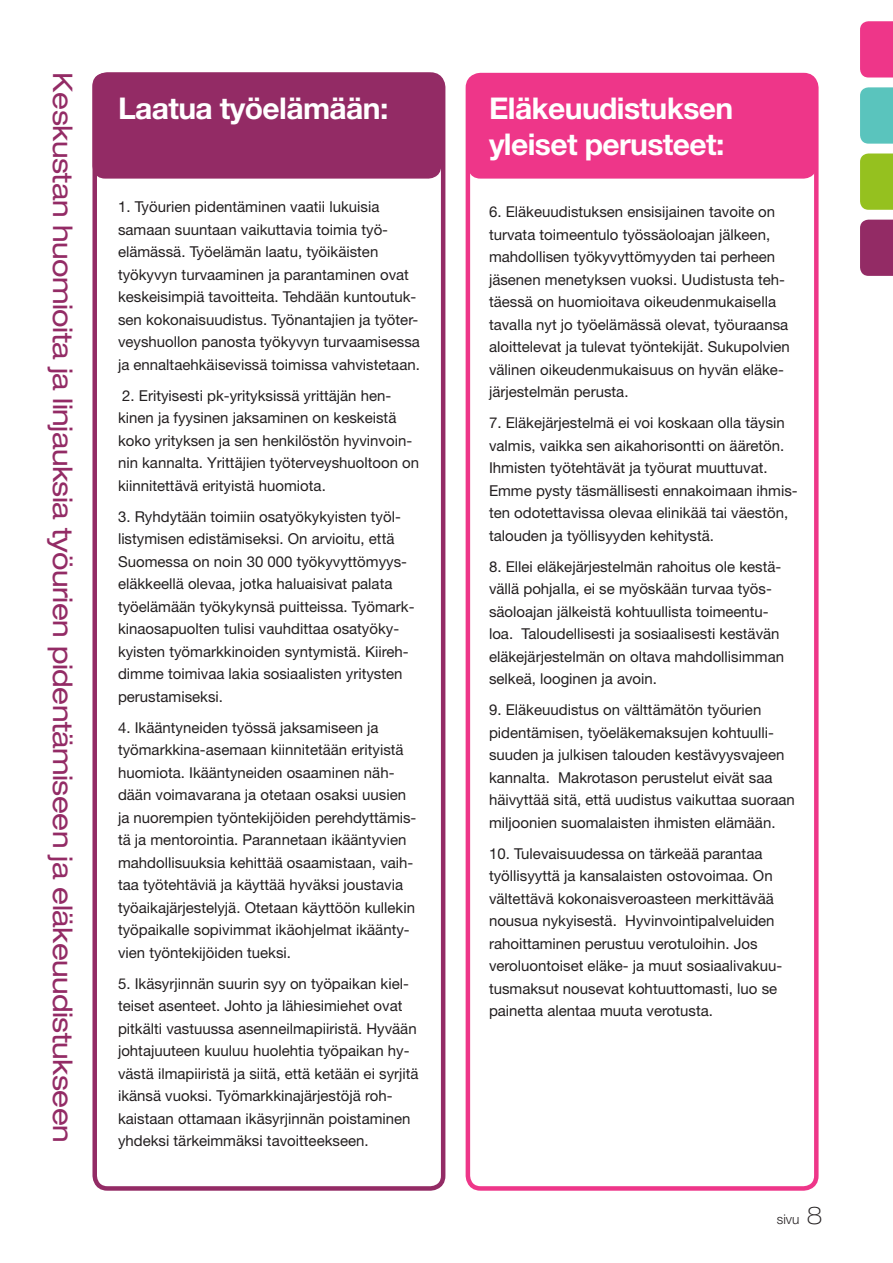
<style>
.page{position:relative;width:893px;height:1263px;background:#fff}
.page>*{position:absolute;margin:0;border:0;box-sizing:border-box;transform-origin:0 0}
.t1{font:700 30px/36px "Helvetica Neue LT Pro";letter-spacing:-.02em;color:#fff}
.t2{font:expanded 27px "Helvetica Neue LT Pro";letter-spacing:-.02em;color:#932b65}
.t3{font:15px/22.5px "Helvetica Neue LT Pro";color:#231f20}
.t4{font:300 13.5px "Helvetica Neue LT Pro";color:#231f20}
.s1{font-weight:100;font-stretch:expanded;font-size:24px}
</style>
<div class="page">
<svg style="left:860px;top:21px;width:33px;height:57px;background:#ee3c8c"></svg>
<div style="left:860px;top:87px;width:33px;height:57px;background:#5ac4bd"></div>
<div style="left:860px;top:220px;width:33px;height:56px;background:#932b65"></div>
<svg style="left:860px;top:153px;width:33px;height:57px;background:#98c225"></svg>
<div style="left:92px;top:72px;width:353px;height:1119px;border:4px solid #932b65;border-radius:13px"></div>
<div style="left:466px;top:73px;width:353px;height:1118px;border:4px solid #ee3689;border-radius:13px"></div>
<div style="left:92px;top:73px;width:349px;height:106px;background:#932b65;border-radius:13px"></div>
<div style="left:468px;top:73px;width:348px;height:106px;background:#ee3689;border-radius:13px"></div>
<p class="t2" style="left:80px;top:72px;width:1072px;rotate:90deg">Keskustan huomioita ja linjauksia työurien pidentämiseen ja eläkeuudistukseen</p>
<p class="t1" style="left:118px;top:90px;width:272px">Laatua työelämään:</p>
<p class="t3" style="left:118px;top:195px;width:303px">1. Työurien pidentäminen vaatii lukuisia samaan suuntaan vaikuttavia toimia työ&shy;elämässä. Työelämän laatu, työikäisten työkyvyn turvaaminen ja parantaminen ovat keskeisimpiä tavoitteita. Tehdään kuntoutuk&shy;sen kokonaisuudistus. Työnantajien ja työter&shy;veyshuollon panosta työkyvyn turvaamisessa ja ennaltaehkäisevissä toimissa vahvistetaan.</p>
<p class="t3" style="left:118px;top:384px;width:303px">2. Erityisesti pk-yrityksissä yrittäjän hen&shy;kinen ja fyysinen jaksaminen on keskeistä koko yrityksen ja sen henkilöstön hyvinvoin&shy;nin kannalta. Yrittäjien työterveyshuoltoon on kiinnitettävä erityistä huomiota.</p>
<p class="t3" style="left:118px;top:505px;width:298px">3. Ryhdytään toimiin osatyökykyisten työl&shy;listymisen edistämiseksi. On arvioitu, että Suomessa on noin 30 000 työkyvyttömyys&shy;eläkkeellä olevaa, jotka haluaisivat palata työelämään työkykynsä puitteissa. Työmark&shy;kinaosapuolten tulisi vauhdittaa osatyöky&shy;kyisten työmarkkinoiden syntymistä. Kiireh&shy;dimme toimivaa lakia sosiaalisten yritysten perustamiseksi.</p>
<p class="t3" style="left:118px;top:716px;width:300px">4. Ikääntyneiden työssä jaksamiseen ja työmarkkina-asemaan kiinnitetään erityistä huomiota. Ikääntyneiden osaaminen näh&shy;dään voimavarana ja otetaan osaksi uusien ja nuorempien työntekijöiden perehdyttämis&shy;tä ja mentorointia. Parannetaan ikääntyvien mahdollisuuksia kehittää osaamistaan, vaih&shy;taa työtehtäviä ja käyttää hyväksi joustavia työaikajärjestelyjä. Otetaan käyttöön kullekin työpaikalle sopivimmat ikäohjelmat ikäänty&shy;vien työntekijöiden tueksi.</p>
<p class="t3" style="left:118px;top:972px;width:302px">5. Ikäsyrjinnän suurin syy on työpaikan kiel&shy;teiset asenteet. Johto ja lähiesimiehet ovat pitkälti vastuussa asenneilmapiiristä. Hyvään johtajuuteen kuuluu huolehtia työpaikan hy&shy;västä ilmapiiristä ja siitä, että ketään ei syrjitä ikänsä vuoksi. Työmarkkinajärjestöjä roh&shy;kaistaan ottamaan ikäsyrjinnän poistaminen yhdeksi tärkeimmäksi tavoitteekseen.</p>
<p class="t1" style="left:489px;top:90px;width:246px">Eläkeuudistuksen yleiset perusteet:</p>
<p class="t3" style="left:489px;top:200px;width:302px">6. Eläkeuudistuksen ensisijainen tavoite on turvata toimeentulo työssäoloajan jälkeen, mahdollisen työkyvyttömyyden tai perheen jäsenen menetyksen vuoksi. Uudistusta teh&shy;täessä on huomioitava oikeudenmukaisella tavalla nyt jo työelämässä olevat, työuraansa aloittelevat ja tulevat työntekijät. Sukupolvien välinen oikeudenmukaisuus on hyvän eläke&shy;järjestelmän perusta.</p>
<p class="t3" style="left:489px;top:411px;width:310px">7. Eläkejärjestelmä ei voi koskaan olla täysin valmis, vaikka sen aikahorisontti on ääretön.<br>Ihmisten työtehtävät ja työurat muuttuvat.<br>Emme pysty täsmällisesti ennakoimaan ihmis&shy;ten odotettavissa olevaa elinikää tai väestön, talouden ja työllisyyden kehitystä.</p>
<p class="t3" style="left:489px;top:555px;width:297px">8. Ellei eläkejärjestelmän rahoitus ole kestä&shy;vällä pohjalla, ei se myöskään turvaa työs&shy;säoloajan jälkeistä kohtuullista toimeentu&shy;loa. Taloudellisesti ja sosiaalisesti kestävän eläkejärjestelmän on oltava mahdollisimman selkeä, looginen ja avoin.</p>
<p class="t3" style="left:489px;top:698px;width:307px">9. Eläkeuudistus on välttämätön työurien pidentämisen, työeläkemaksujen kohtuulli&shy;suuden ja julkisen talouden kestävyysvajeen kannalta. Makrotason perustelut eivät saa häivyttää sitä, että uudistus vaikuttaa suoraan miljoonien suomalaisten ihmisten elämään.</p>
<p class="t3" style="left:489px;top:842px;width:295px">10. Tulevaisuudessa on tärkeää parantaa työllisyyttä ja kansalaisten ostovoimaa. On vältettävä kokonaisveroasteen merkittävää nousua nykyisestä. Hyvinvointipalveluiden rahoittaminen perustuu verotuloihin. Jos veroluontoiset eläke- ja muut sosiaalivakuu&shy;tusmaksut nousevat kohtuuttomasti, luo se painetta alentaa muuta verotusta.</p>
<p class="t4" style="left:777px;top:1210px;width:47px">sivu <span class="s1">8</span></p>
</div>
